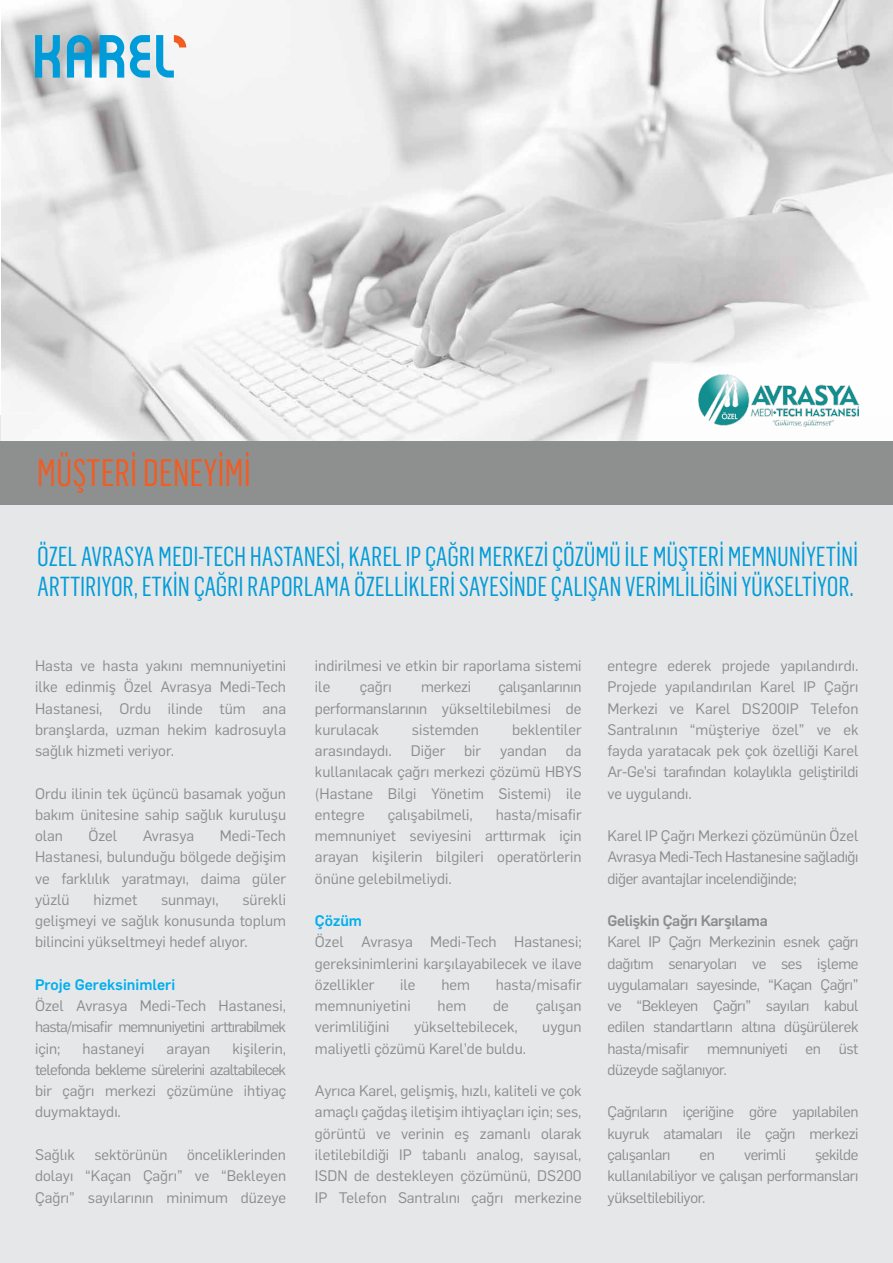
<style>
.page{position:relative;width:893px;height:1263px;background:#fff}
.page>*{position:absolute;margin:0;border:0;box-sizing:border-box;transform-origin:0 0}
.t1{font:37.5px "Flama Condensed";color:#f15c22}
.t2{font:27px/30px "Flama Condensed";letter-spacing:-.005em;color:#009cd9}
.t3{font:15px/21.3px "Flama";color:#8a8c8e;text-align:justify}
.t4{font:500 15px "Flama";color:#00aeef}
.t5{font:500 15px "Flama";letter-spacing:-.025em;color:#8a8c8e}
.t6{font:15px "Flama";letter-spacing:-.025em;color:#8a8c8e}
</style>
<div class="page">
<div style="left:0;top:416px;width:893px;height:847px;background:#e6e7e8"></div>
<img style="left:1px;top:0;width:892px;height:441px">
<svg style="left:99px;top:35px;width:25px;height:43px"></svg>
<svg style="left:67px;top:35px;width:25px;height:43px"></svg>
<svg style="left:35px;top:35px;width:25px;height:43px"></svg>
<svg style="left:130px;top:35px;width:20px;height:43px"></svg>
<svg style="left:156px;top:35px;width:30px;height:43px"></svg>
<div style="left:0;top:441px;width:893px;height:63px;background:#8e9090"></div>
<img style="left:699px;top:374px;width:159px;height:53px">
<h1 class="t1" style="left:37px;top:449px;width:216px">MÜŞTERİ DENEYİMİ</h1>
<h2 class="t2" style="left:37px;top:541px;width:822px">ÖZEL AVRASYA MEDI-TECH HASTANESİ, KAREL IP ÇAĞRI MERKEZİ ÇÖZÜMÜ İLE MÜŞTERİ MEMNUNİYETİNİ<br>ARTTIRIYOR, ETKİN ÇAĞRI RAPORLAMA ÖZELLİKLERİ SAYESİNDE ÇALIŞAN VERİMLİLİĞİNİ YÜKSELTİYOR.</h2>
<p class="t3" style="left:35px;top:654px;width:253px">Hasta ve hasta yakını memnuniyetini ilke edinmiş Özel Avrasya Medi-Tech Hastanesi, Ordu ilinde tüm ana branşlarda, uzman hekim kadrosuyla sağlık hizmeti veriyor.</p>
<p class="t3" style="left:35px;top:782px;width:253px">Ordu ilinin tek üçüncü basamak yoğun bakım ünitesine sahip sağlık kuruluşu olan</p>
<p class="t3" style="left:88px;top:824px;width:30px">Özel</p>
<p class="t3" style="left:143px;top:824px;width:53px">Avrasya</p>
<p class="t3" style="left:35px;top:824px;width:253px;text-indent:185px">Medi-Tech Hastanesi, bulunduğu bölgede değişim ve farklılık yaratmayı, daima güler yüzlü</p>
<p class="t3" style="left:35px;top:888px;width:253px;text-indent:207px">sürekli gelişmeyi ve sağlık konusunda toplum bilincini yükseltmeyi hedef alıyor.</p>
<p class="t4" style="left:35px;top:974px;width:142px">Proje Gereksinimleri</p>
<p class="t3" style="left:35px;top:994px;width:253px">Özel Avrasya Medi-Tech Hastanesi, hasta/misafir memnuniyetini arttırabilmek için;</p>
<p class="t3" style="left:93px;top:888px;width:45px">hizmet</p>
<p class="t3" style="left:161px;top:888px;width:59px">sunmayı,</p>
<p class="t3" style="left:35px;top:1037px;width:253px;text-indent:197px">kişilerin, telefonda bekleme sürelerini azaltabilecek bir çağrı merkezi çözümüne ihtiyaç duymaktaydı.</p>
<p class="t3" style="left:35px;top:1143px;width:41px">Sağlık</p>
<p class="t3" style="left:94px;top:1143px;width:75px">sektörünün</p>
<p class="t3" style="left:83px;top:1037px;width:64px">hastaneyi</p>
<p class="t3" style="left:167px;top:1037px;width:45px">arayan</p>
<p class="t3" style="left:35px;top:1143px;width:253px;text-indent:152px">önceliklerinden dolayı “Kaçan Çağrı” ve “Bekleyen Çağrı” sayılarının minimum düzeye</p>
<p class="t3" style="left:315px;top:654px;width:268px">indirilmesi ve etkin bir raporlama sistemi ile</p>
<p class="t3" style="left:360px;top:675px;width:33px">çağrı</p>
<p class="t3" style="left:421px;top:675px;width:51px">merkezi</p>
<p class="t3" style="left:315px;top:675px;width:268px;text-indent:183px">çalışanlarının performanslarının yükseltilebilmesi de kurulacak</p>
<p class="t3" style="left:412px;top:718px;width:69px">sistemden</p>
<p class="t3" style="left:512px;top:718px;width:71px">beklentiler</p>
<p class="t3" style="left:315px;top:739px;width:78px">arasındaydı.</p>
<p class="t3" style="left:411px;top:739px;width:36px">Diğer</p>
<p class="t3" style="left:464px;top:739px;width:18px">bir</p>
<p class="t3" style="left:500px;top:739px;width:48px">yandan</p>
<p class="t3" style="left:315px;top:739px;width:268px;text-indent:251px">da kullanılacak çağrı merkezi çözümü HBYS (Hastane Bilgi Yönetim Sistemi) ile entegre</p>
<p class="t3" style="left:315px;top:803px;width:268px;text-indent:181px">hasta/misafir memnuniyet seviyesini arttırmak için arayan kişilerin bilgileri operatörlerin önüne gelebilmeliydi.</p>
<p class="t4" style="left:315px;top:910px;width:49px">Çözüm</p>
<p class="t3" style="left:315px;top:930px;width:268px">Özel Avrasya Medi-Tech Hastanesi; gereksinimlerini karşılayabilecek ve ilave özellikler</p>
<p class="t3" style="left:388px;top:803px;width:87px">çalışabilmeli,</p>
<p class="t3" style="left:400px;top:973px;width:17px">ile</p>
<p class="t3" style="left:441px;top:973px;width:30px">hem</p>
<p class="t3" style="left:496px;top:973px;width:87px">hasta/misafir</p>
<p class="t3" style="left:315px;top:994px;width:97px">memnuniyetini</p>
<p class="t3" style="left:438px;top:994px;width:30px">hem</p>
<p class="t3" style="left:493px;top:994px;width:17px">de</p>
<p class="t3" style="left:536px;top:994px;width:47px">çalışan</p>
<p class="t3" style="left:315px;top:1015px;width:76px">verimliliğini</p>
<p class="t3" style="left:414px;top:1015px;width:105px">yükseltebilecek,</p>
<p class="t3" style="left:542px;top:1015px;width:41px">uygun</p>
<p class="t3" style="left:315px;top:1037px;width:213px">maliyetli çözümü Karel’de buldu.</p>
<p class="t3" style="left:315px;top:1079px;width:268px">Ayrıca Karel, gelişmiş, hızlı, kaliteli ve çok amaçlı çağdaş iletişim ihtiyaçları için; ses, görüntü ve verinin eş zamanlı olarak iletilebildiği IP tabanlı analog, sayısal, ISDN de destekleyen çözümünü, DS200<br>IP Telefon Santralını çağrı merkezine</p>
<p class="t3" style="left:607px;top:654px;width:253px">entegre ederek projede yapılandırdı.<br>Projede yapılandırılan Karel IP Çağrı Merkezi ve Karel DS200IP Telefon Santralının “müşteriye özel” ve ek fayda yaratacak pek çok özelliği Karel Ar-Ge’si tarafından kolaylıkla geliştirildi ve uygulandı.</p>
<p class="t3" style="left:607px;top:824px;width:253px">Karel IP Çağrı Merkezi çözümünün Özel Avrasya Medi-Tech Hastanesine sağladığı diğer avantajlar incelendiğinde;</p>
<p class="t5" style="left:607px;top:910px;width:162px">Gelişkin Çağrı Karşılama</p>
<p class="t3" style="left:607px;top:930px;width:253px">Karel IP Çağrı Merkezinin esnek çağrı dağıtım senaryoları ve ses işleme uygulamaları sayesinde, “Kaçan Çağrı” ve “Bekleyen Çağrı” sayıları kabul edilen standartların altına düşürülerek hasta/misafir memnuniyeti en üst düzeyde sağlanıyor.</p>
<p class="t3" style="left:607px;top:1100px;width:253px">Çağrıların içeriğine göre yapılabilen kuyruk atamaları ile çağrı merkezi çalışanları</p>
<p class="t3" style="left:607px;top:1143px;width:253px;text-indent:208px">şekilde kullanılabiliyor ve çalışan performansları yükseltilebiliyor.</p>
<p class="t3" style="left:700px;top:1143px;width:17px">en</p>
<p class="t6" style="left:744px;top:1144px;width:43px">verimli</p>
</div>
